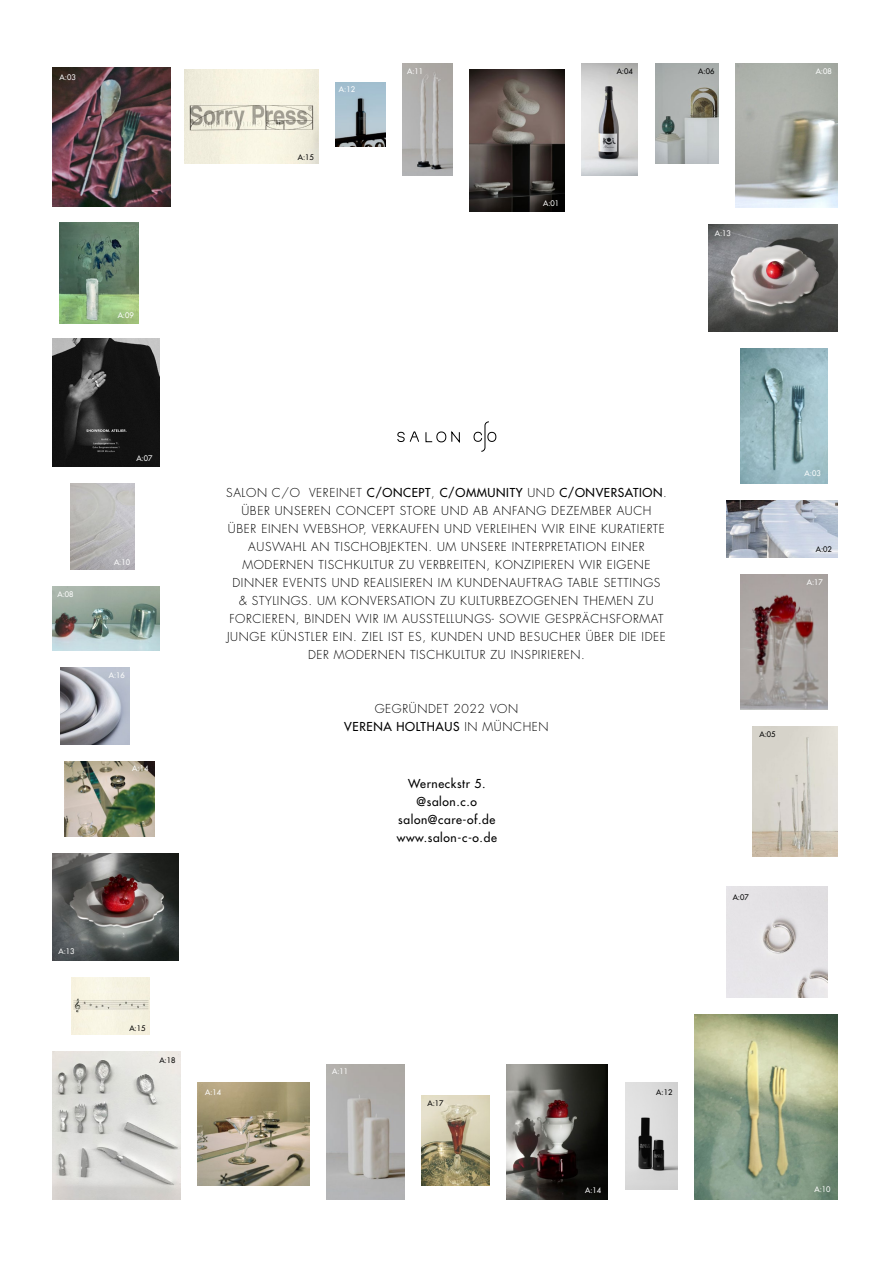
<style>
.page{position:relative;width:893px;height:1263px;background:#fff}
.page>*{position:absolute;margin:0;border:0;box-sizing:border-box;transform-origin:0 0}
.t1{font:300 12px/18px "Futura Std";letter-spacing:.05em;color:#000;text-align:center}
.t2{font:500 12px/18px "Futura Std";letter-spacing:.05em;color:#000;text-align:center}
.t3{font:500 7.5px "Futura Std";color:#fff}
.t4{font:500 7.5px "Futura Std";color:#000}
.s1{font-weight:500}
</style>
<div class="page">
<img style="left:507px;top:1064px;width:101px;height:135px">
<img style="left:655px;top:64px;width:64px;height:100px">
<img style="left:469px;top:69px;width:95px;height:142px">
<img style="left:52px;top:67px;width:118px;height:139px">
<img style="left:60px;top:222px;width:78px;height:101px">
<img style="left:52px;top:338px;width:107px;height:128px">
<img style="left:71px;top:483px;width:63px;height:87px">
<img style="left:52px;top:587px;width:107px;height:64px">
<img style="left:61px;top:668px;width:68px;height:76px">
<img style="left:52px;top:853px;width:127px;height:107px">
<img style="left:72px;top:977px;width:77px;height:57px">
<img style="left:52px;top:1051px;width:129px;height:148px">
<img style="left:198px;top:1082px;width:112px;height:103px">
<img style="left:327px;top:1064px;width:77px;height:135px">
<img style="left:421px;top:1095px;width:69px;height:90px">
<img style="left:65px;top:761px;width:89px;height:75px">
<img style="left:625px;top:1082px;width:53px;height:107px">
<img style="left:695px;top:1015px;width:142px;height:184px">
<img style="left:726px;top:886px;width:102px;height:112px">
<img style="left:753px;top:726px;width:84px;height:131px">
<img style="left:740px;top:574px;width:88px;height:135px">
<img style="left:727px;top:500px;width:110px;height:57px">
<img style="left:740px;top:349px;width:88px;height:134px">
<img style="left:709px;top:224px;width:128px;height:108px">
<img style="left:736px;top:64px;width:101px;height:143px">
<img style="left:581px;top:64px;width:56px;height:111px">
<img style="left:402px;top:64px;width:50px;height:111px">
<img style="left:335px;top:82px;width:50px;height:64px">
<img style="left:185px;top:69px;width:133px;height:95px">
<svg style="left:473px;top:421px;width:24px;height:30px"></svg>
<svg style="left:425px;top:431px;width:35px;height:12px"></svg>
<svg style="left:397px;top:431px;width:22px;height:11px"></svg>
<p class="t3" style="left:60px;top:72px;width:18px">A:03</p>
<p class="t3" style="left:118px;top:311px;width:18px">A:09</p>
<p class="t4" style="left:298px;top:152px;width:18px">A:15</p>
<p class="t3" style="left:339px;top:85px;width:18px">A:12</p>
<p class="t3" style="left:407px;top:66px;width:18px">A:11</p>
<p class="t3" style="left:543px;top:199px;width:18px">A:01</p>
<p class="t4" style="left:617px;top:66px;width:18px">A:04</p>
<p class="t4" style="left:698px;top:66px;width:18px">A:06</p>
<p class="t3" style="left:715px;top:228px;width:18px">A:13</p>
<p class="t3" style="left:816px;top:66px;width:18px">A:08</p>
<p class="t3" style="left:136px;top:454px;width:18px">A:07</p>
<p class="t3" style="left:57px;top:590px;width:18px">A:08</p>
<p class="t3" style="left:114px;top:557px;width:18px">A:10</p>
<p class="t3" style="left:109px;top:671px;width:18px">A:16</p>
<p class="t3" style="left:132px;top:764px;width:18px">A:14</p>
<p class="t1" style="left:226px;top:484px;width:442px">SALON C/O VEREINET <span class="s1">C/ONCEPT</span>, <span class="s1">C/OMMUNITY</span> UND <span class="s1">C/ONVERSATION</span>.<br>ÜBER UNSEREN CONCEPT STORE UND AB ANFANG DEZEMBER AUCH ÜBER EINEN WEBSHOP, VERKAUFEN UND VERLEIHEN WIR EINE KURATIERTE AUSWAHL AN TISCHOBJEKTEN. UM UNSERE INTERPRETATION EINER MODERNEN TISCHKULTUR ZU VERBREITEN, KONZIPIEREN WIR EIGENE DINNER EVENTS UND REALISIEREN IM KUNDENAUFTRAG TABLE SETTINGS<br>&amp; STYLINGS. UM KONVERSATION ZU KULTURBEZOGENEN THEMEN ZU FORCIEREN, BINDEN WIR IM AUSSTELLUNGS- SOWIE GESPRÄCHSFORMAT JUNGE KÜNSTLER EIN. ZIEL IST ES, KUNDEN UND BESUCHER ÜBER DIE IDEE DER MODERNEN TISCHKULTUR ZU INSPIRIEREN.</p>
<p class="t1" style="left:344px;top:700px;width:206px">GEGRÜNDET 2022 VON<br><span class="s1">VERENA HOLTHAUS</span> IN MÜNCHEN</p>
<p class="t2" style="left:397px;top:774px;width:102px">Werneckstr 5. @salon.c.o salon@care-of.de www.salon-c-o.de</p>
<p class="t3" style="left:58px;top:946px;width:18px">A:13</p>
<p class="t4" style="left:129px;top:1023px;width:18px">A:15</p>
<p class="t4" style="left:159px;top:1055px;width:18px">A:18</p>
<p class="t3" style="left:205px;top:1087px;width:18px">A:14</p>
<p class="t3" style="left:332px;top:1067px;width:18px">A:11</p>
<p class="t4" style="left:427px;top:1098px;width:18px">A:17</p>
<p class="t3" style="left:585px;top:1185px;width:18px">A:14</p>
<p class="t4" style="left:656px;top:1087px;width:18px">A:12</p>
<p class="t3" style="left:805px;top:469px;width:18px">A:03</p>
<p class="t4" style="left:816px;top:545px;width:18px">A:02</p>
<p class="t3" style="left:807px;top:577px;width:18px">A:17</p>
<p class="t4" style="left:759px;top:730px;width:18px">A:05</p>
<p class="t4" style="left:733px;top:893px;width:18px">A:07</p>
<p class="t3" style="left:814px;top:1184px;width:18px">A:10</p>
</div>
